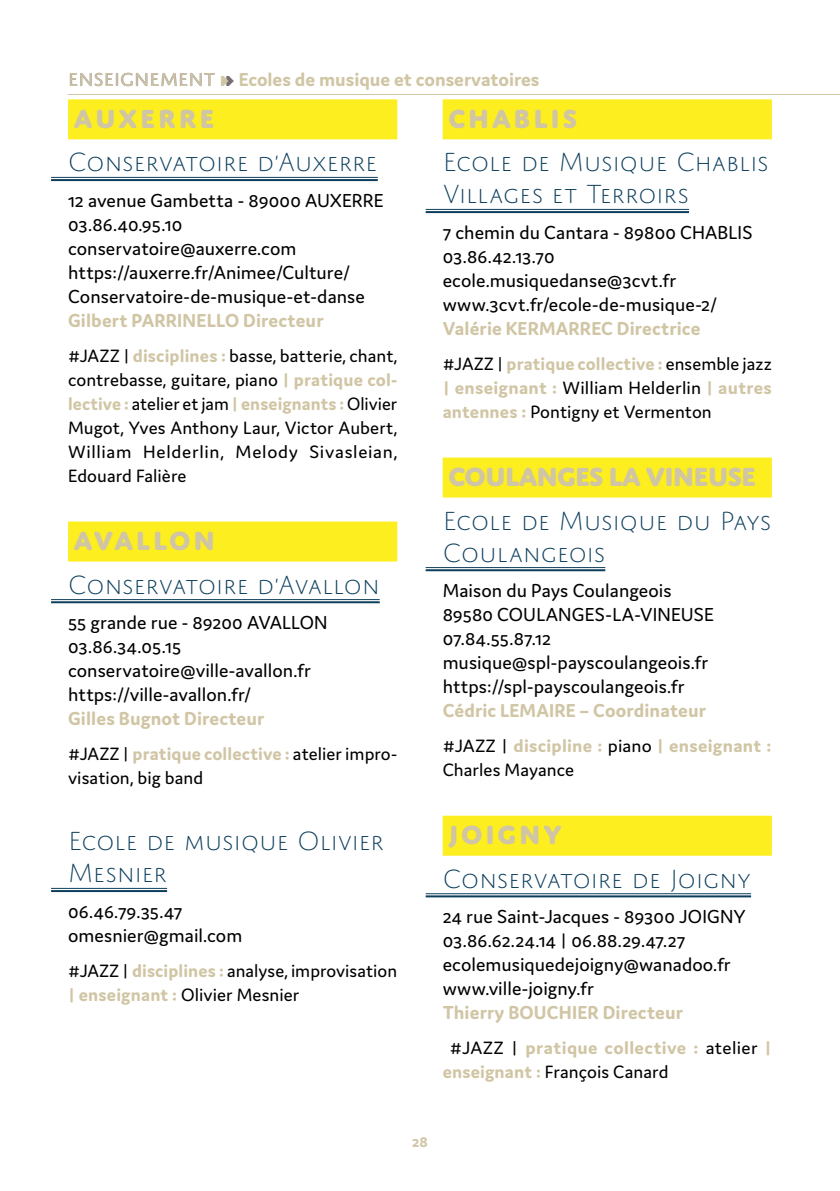
<style>
.page{position:relative;width:840px;height:1191px;background:#fff}
.page>*{position:absolute;margin:0;border:0;box-sizing:border-box;transform-origin:0 0}
.t1{font:200 28px/32px "Domus Titling";letter-spacing:-.005em;color:#0d3f5d}
.t2{font:800 28px "Domus Titling";letter-spacing:.09em;color:#d0c5a4}
.t3{font:800 28px "Domus Titling";letter-spacing:-.03em;color:#d0c5a4}
.t4{font:20px/24px "Domus";color:#000}
.t5{font:700 20px "Domus";letter-spacing:.005em;color:#d0c5a4}
.t6{font:20px "zuptype SIM";color:#756e76}
.t7{font:19px/24px "Domus";letter-spacing:.005em;color:#000}
.t8{font:700 19px/24px "Domus";letter-spacing:.02em;color:#d0c5a4}
.t9{font:700 16px "Domus";color:#d0c5a4}
.s1{font-family:"Domus Titling";font-weight:400}
.s2{font-family:"zuptype SIM";font-weight:400}
.s3{font-weight:700;color:#d0c5a4}
.s4{font-weight:400;color:#000}
</style>
<div class="page">
<div style="left:68px;top:99px;width:329px;height:40px;background:#fcee1f"></div>
<hr style="left:51px;top:177px;width:326px;height:1px;background:#0d3f5d">
<hr style="left:51px;top:179px;width:326px;height:2px;background:#0d3f5d">
<div style="left:68px;top:521px;width:329px;height:40px;background:#fcee1f"></div>
<hr style="left:51px;top:599px;width:328px;height:1px;background:#0d3f5d">
<hr style="left:51px;top:601px;width:328px;height:2px;background:#0d3f5d">
<hr style="left:51px;top:888px;width:116px;height:1px;background:#0d3f5d">
<hr style="left:51px;top:890px;width:116px;height:2px;background:#0d3f5d">
<div style="left:442px;top:99px;width:329px;height:40px;background:#fcee1f"></div>
<hr style="left:425px;top:209px;width:263px;height:1px;background:#0d3f5d">
<hr style="left:425px;top:211px;width:263px;height:2px;background:#0d3f5d">
<div style="left:442px;top:457px;width:329px;height:40px;background:#fcee1f"></div>
<hr style="left:425px;top:567px;width:180px;height:1px;background:#0d3f5d">
<hr style="left:425px;top:569px;width:180px;height:2px;background:#0d3f5d">
<div style="left:442px;top:815px;width:329px;height:40px;background:#fcee1f"></div>
<hr style="left:425px;top:893px;width:325px;height:1px;background:#0d3f5d">
<hr style="left:425px;top:895px;width:325px;height:2px;background:#0d3f5d">
<hr style="left:68px;top:94px;width:771px;height:1px;background:#d0c5a4">
<p class="t5" style="left:68px;top:68px;width:472px"><span class="s1">ENSEIGNEMENT</span> <span class="s2">u</span> Ecoles de musique et conservatoires</p>
<p class="t6" style="left:226px;top:63px;width:11px">u</p>
<h1 class="t2" style="left:74px;top:101px;width:142px">AUXERRE</h1>
<h1 class="t1" style="left:68px;top:146px;width:311px">Conservatoire d’Auxerre</h1>
<p class="t4" style="left:68px;top:188px;width:317px">12 avenue Gambetta - 89000 AUXERRE<br>03.86.40.95.10 conservatoire@auxerre.com https://auxerre.fr/Animee/Culture/<br>Conservatoire-de-musique-et-danse</p>
<p class="t5" style="left:68px;top:309px;width:257px">Gilbert PARRINELLO Directeur</p>
<p class="t7" style="left:68px;top:344px;width:330px;text-align:justify">#JAZZ | <span class="s3">disciplines :</span> basse, batterie, chant, contrebasse, guitare, piano <span class="s3">| pratique col&shy;lective :</span> atelier et jam <span class="s3">| enseignants :</span> Olivier Mugot, Yves Anthony Laur, Victor Aubert, William Helderlin, Melody Sivasleian, Edouard Falière</p>
<h1 class="t2" style="left:74px;top:523px;width:143px">AVALLON</h1>
<h1 class="t1" style="left:68px;top:568px;width:313px">Conservatoire d’Avallon</h1>
<p class="t4" style="left:68px;top:610px;width:261px">55 grande rue - 89200 AVALLON<br>03.86.34.05.15 conservatoire@ville-avallon.fr https://ville-avallon.fr/</p>
<p class="t5" style="left:68px;top:707px;width:198px">Gilles Bugnot Directeur</p>
<p class="t7" style="left:68px;top:742px;width:330px">#JAZZ | <span class="s3">pratique collective :</span> atelier impro&shy;visation, big band</p>
<h1 class="t1" style="left:68px;top:825px;width:317px">Ecole de musique Olivier<br>Mesnier</h1>
<p class="t4" style="left:68px;top:899px;width:176px">06.46.79.35.47 omesnier@gmail.com</p>
<p class="t7" style="left:68px;top:958px;width:330px">#JAZZ | <span class="s3">disciplines :</span> analyse, improvisation <span class="s3">| enseignant :</span> Olivier Mesnier</p>
<h1 class="t2" style="left:448px;top:101px;width:130px">CHABLIS</h1>
<h1 class="t1" style="left:442px;top:146px;width:327px">Ecole de Musique Chablis<br>Villages et Terroirs</h1>
<p class="t4" style="left:442px;top:220px;width:311px">7 chemin du Cantara - 89800 CHABLIS<br>03.86.42.13.70 ecole.musiquedanse@3cvt.fr www.3cvt.fr/ecole-de-musique-2/</p>
<p class="t5" style="left:442px;top:317px;width:259px">Valérie KERMARREC Directrice</p>
<p class="t7" style="left:442px;top:352px;width:330px;text-align:justify">#JAZZ | <span class="s3">pratique collective :</span> ensemble jazz <span class="s3">| enseignant :</span> William Helderlin <span class="s3">| autres antennes :</span> Pontigny et Vermenton</p>
<h1 class="t3" style="left:448px;top:459px;width:309px">COULANGES LA VINEUSE</h1>
<h1 class="t1" style="left:442px;top:504px;width:330px">Ecole de Musique du Pays<br>Coulangeois</h1>
<p class="t4" style="left:442px;top:578px;width:272px">Maison du Pays Coulangeois<br>89580 COULANGES-LA-VINEUSE<br>07.84.55.87.12 musique@spl-payscoulangeois.fr https://spl-payscoulangeois.fr</p>
<p class="t5" style="left:442px;top:699px;width:264px">Cédric LEMAIRE – Coordinateur</p>
<p class="t7" style="left:442px;top:734px;width:330px">#JAZZ | <span class="s3">discipline :</span> piano <span class="s3">| enseignant :<br></span>Charles Mayance</p>
<h1 class="t2" style="left:448px;top:817px;width:115px">JOIGNY</h1>
<h1 class="t1" style="left:442px;top:862px;width:310px">Conservatoire de Joigny</h1>
<p class="t4" style="left:442px;top:904px;width:304px">24 rue Saint-Jacques - 89300 JOIGNY<br>03.86.62.24.14 | 06.88.29.47.27 ecolemusiquedejoigny@wanadoo.fr www.ville-joigny.fr</p>
<p class="t5" style="left:442px;top:1001px;width:241px">Thierry BOUCHIER Directeur</p>
<p class="t8" style="left:442px;top:1036px;width:330px;text-indent:7px"><span class="s4">#JAZZ |</span> pratique collective : <span class="s4">atelier</span> | enseignant : <span class="s4">François Canard</span></p>
<p class="t9" style="left:412px;top:1133px;width:17px">28</p>
</div>
